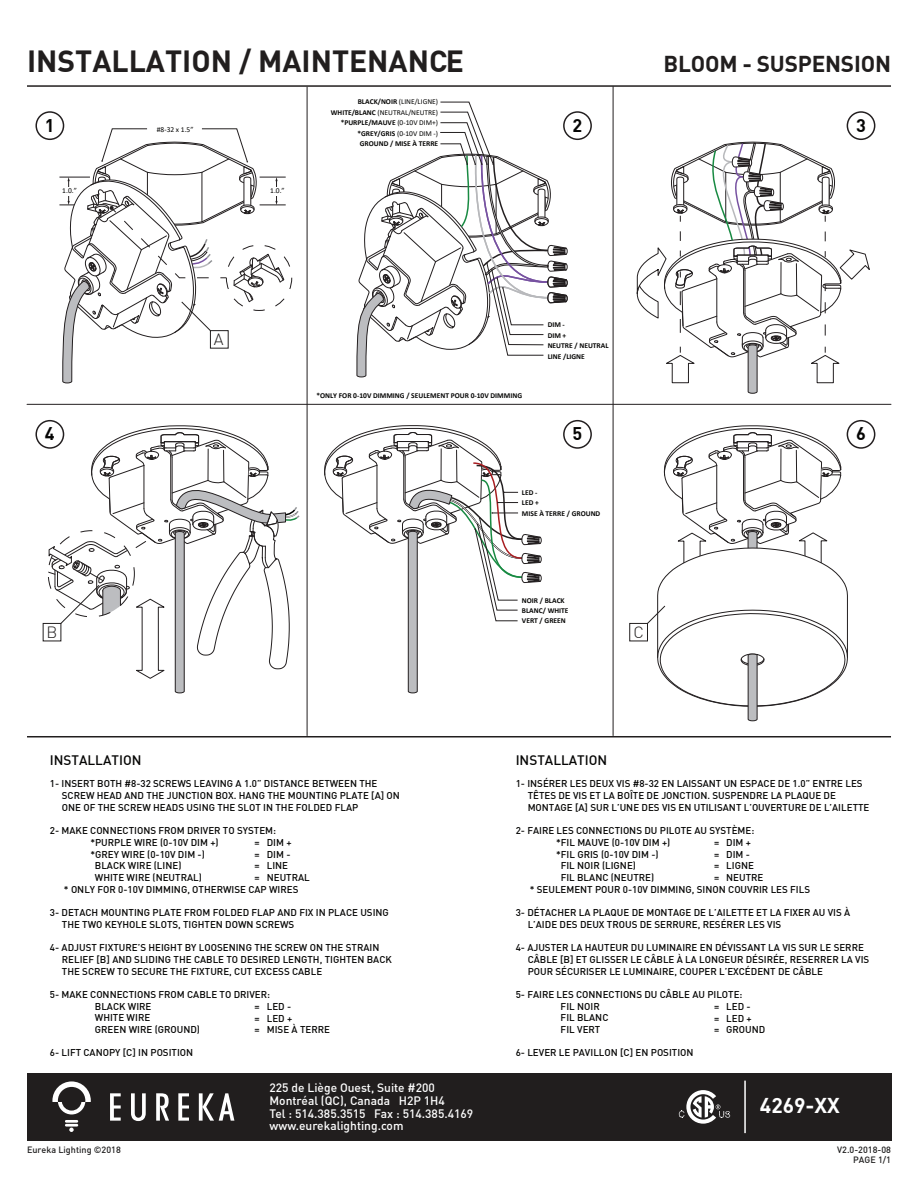
<style>
.page{position:relative;width:918px;height:1188px;background:#fff}
.page>*{position:absolute;margin:0;border:0;box-sizing:border-box;transform-origin:0 0}
.t1{font:700 30px "DIN";color:#211e1e}
.t2{font:700 22.5px "DIN";letter-spacing:-.01em;color:#211e1e}
.t3{font:700 21px "DIN";color:#fff}
.t4{font:700 18px "DIN";color:#050504}
.t5{font:300 16.05px "DIN";color:#211e1e}
.t6{font:500 13.5px "DIN";color:#050504}
.t7{font:500 12px/12.8px "DIN";color:#fff}
.t8{font:500 9.75px/11.7px "DIN";color:#050504}
.t9{font:500 9px/10.8px "DIN";letter-spacing:.005em;color:#1e1d1d;text-align:right}
.t10{font:700 7.5px/10.5px "Calibri";color:#050504}
.t11{font:7.5px "Calibri";color:#050504}
.s1{font-weight:400}
</style>
<div class="page">
<hr style="left:27px;top:85px;width:864px;height:2px;background:#211e1e">
<div style="left:27px;top:1073px;width:864px;height:68px;background:#211e1e"></div>
<svg style="left:110px;top:1093px;width:11px;height:28px"></svg>
<svg style="left:178px;top:1093px;width:11px;height:28px"></svg>
<svg style="left:156px;top:1093px;width:13px;height:28px"></svg>
<svg style="left:131px;top:1093px;width:15px;height:28px"></svg>
<svg style="left:199px;top:1093px;width:35px;height:28px"></svg>
<svg style="left:52px;top:1081px;width:39px;height:33px"></svg>
<svg style="left:65px;top:1120px;width:13px;height:12px"></svg>
<hr style="left:744px;top:1081px;width:2px;height:52px;background:#fff">
<svg style="left:679px;top:1090px;width:51px;height:34px"></svg>
<hr style="left:27px;top:736px;width:864px;height:1px;background:#211e1e">
<hr style="left:307px;top:87px;width:1px;height:649px;background:#231f20">
<hr style="left:613px;top:87px;width:1px;height:649px;background:#231f20">
<hr style="left:27px;top:404px;width:864px;height:1px;background:#231f20">
<div style="left:630px;top:623px;width:18px;height:18px;border:1px solid #211e1e"></div>
<svg style="left:35px;top:111px;width:251px;height:273px"></svg>
<svg style="left:563px;top:420px;width:29px;height:29px"></svg>
<svg style="left:647px;top:420px;width:228px;height:302px"></svg>
<svg style="left:356px;top:102px;width:236px;height:276px"></svg>
<svg style="left:35px;top:420px;width:507px;height:274px"></svg>
<svg style="left:637px;top:111px;width:238px;height:283px"></svg>
<h1 class="t1" style="left:27px;top:41px;width:439px">INSTALLATION / MAINTENANCE</h1>
<h3 class="t4" style="left:45px;top:113px;width:11px">1</h3>
<p class="t11" style="left:157px;top:124px;width:38px">#8-32 x 1.5”</p>
<p class="t11" style="left:62px;top:186px;width:16px">1.0.”</p>
<p class="t11" style="left:270px;top:186px;width:16px">1.0.”</p>
<p class="t10" style="left:331px;top:97px;width:109px;text-align:right">BLACK/NOIR <span class="s1">(LINE/LIGNE)<br></span>WHITE/BLANC <span class="s1">(NEUTRAL/NEUTRE) </span>*PURPLE/MAUVE <span class="s1">(0-10V DIM+) </span>*GREY/GRIS <span class="s1">(0-10V DIM -)<br></span>GROUND / MISE À TERRE</p>
<h3 class="t4" style="left:573px;top:113px;width:11px">2</h3>
<h2 class="t2" style="left:663px;top:49px;width:229px">BLOOM - SUSPENSION</h2>
<h3 class="t4" style="left:856px;top:113px;width:11px">3</h3>
<h3 class="t4" style="left:45px;top:422px;width:11px">4</h3>
<h3 class="t5" style="left:214px;top:329px;width:11px">A</h3>
<p class="t10" style="left:316px;top:390px;width:207px">*ONLY FOR 0-10V DIMMING / SEULEMENT POUR 0-10V DIMMING</p>
<p class="t10" style="left:548px;top:319px;width:62px">DIM -<br>DIM +<br>NEUTRE / NEUTRAL<br>LINE /LIGNE</p>
<h3 class="t4" style="left:573px;top:422px;width:11px">5</h3>
<p class="t10" style="left:522px;top:487px;width:80px">LED -<br>LED +<br>MISE À TERRE / GROUND</p>
<p class="t10" style="left:522px;top:595px;width:48px">NOIR / BLACK<br>BLANC/ WHITE<br>VERT / GREEN</p>
<h3 class="t5" style="left:47px;top:622px;width:12px">B</h3>
<h3 class="t5" style="left:633px;top:622px;width:12px">C</h3>
<h3 class="t4" style="left:856px;top:422px;width:11px">6</h3>
<h3 class="t6" style="left:50px;top:751px;width:93px">INSTALLATION</h3>
<p class="t8" style="left:62px;top:778px;width:340px;text-indent:-12px">1- INSERT BOTH #8-32 SCREWS LEAVING A 1.0” DISTANCE BETWEEN THE<br>SCREW HEAD AND THE JUNCTION BOX. HANG THE MOUNTING PLATE [A] ON<br>ONE OF THE SCREW HEADS USING THE SLOT IN THE FOLDED FLAP</p>
<p class="t8" style="left:50px;top:824px;width:228px">2- MAKE CONNECTIONS FROM DRIVER TO SYSTEM:</p>
<p class="t8" style="left:90px;top:836px;width:130px">*PURPLE WIRE (0-10V DIM +)</p>
<p class="t8" style="left:90px;top:848px;width:116px">*GREY WIRE (0-10V DIM -)</p>
<p class="t8" style="left:95px;top:860px;width:88px">BLACK WIRE (LINE)</p>
<p class="t8" style="left:95px;top:871px;width:108px">WHITE WIRE (NEUTRAL)</p>
<p class="t8" style="left:64px;top:883px;width:236px">* ONLY FOR 0-10V DIMMING, OTHERWISE CAP WIRES</p>
<p class="t8" style="left:62px;top:906px;width:329px;text-indent:-12px">3- DETACH MOUNTING PLATE FROM FOLDED FLAP AND FIX IN PLACE USING<br>THE TWO KEYHOLE SLOTS, TIGHTEN DOWN SCREWS</p>
<p class="t8" style="left:62px;top:941px;width:332px;text-indent:-12px">4- ADJUST FIXTURE’S HEIGHT BY LOOSENING THE SCREW ON THE STRAIN<br>RELIEF [B] AND SLIDING THE CABLE TO DESIRED LENGTH, TIGHTEN BACK<br>THE SCREW TO SECURE THE FIXTURE, CUT EXCESS CABLE</p>
<p class="t8" style="left:95px;top:988px;width:177px;text-indent:-45px">5- MAKE CONNECTIONS FROM CABLE TO DRIVER:<br>BLACK WIRE<br>WHITE WIRE<br>GREEN WIRE (GROUND)</p>
<p class="t8" style="left:50px;top:1047px;width:145px">6- LIFT CANOPY [C] IN POSITION</p>
<p class="t8" style="left:255px;top:836px;width:57px">= DIM +<br>= DIM -<br>= LINE<br>= NEUTRAL</p>
<p class="t8" style="left:255px;top:1000px;width:77px">= LED -<br>= LED +<br>= MISE À TERRE</p>
<p class="t9" style="left:27px;top:1144px;width:95px">Eureka Lighting ©2018</p>
<p class="t7" style="left:270px;top:1081px;width:205px">225 de Liège Ouest, Suite #200<br>Montréal (QC), Canada H2P 1H4<br>Tel : 514.385.3515 Fax : 514.385.4169 www.eurekalighting.com</p>
<h3 class="t6" style="left:516px;top:751px;width:93px">INSTALLATION</h3>
<p class="t8" style="left:528px;top:778px;width:343px;text-indent:-12px">1- INSÉRER LES DEUX VIS #8-32 EN LAISSANT UN ESPACE DE 1.0” ENTRE LES<br>TÊTES DE VIS ET LA BOÎTE DE JONCTION. SUSPENDRE LA PLAQUE DE<br>MONTAGE [A] SUR L’UNE DES VIS EN UTILISANT L’OUVERTURE DE L’AILETTE</p>
<p class="t8" style="left:516px;top:824px;width:240px">2- FAIRE LES CONNECTIONS DU PILOTE AU SYSTÈME:</p>
<p class="t8" style="left:556px;top:836px;width:116px">*FIL MAUVE (0-10V DIM +)</p>
<p class="t8" style="left:556px;top:848px;width:104px">*FIL GRIS (0-10V DIM -)</p>
<p class="t8" style="left:561px;top:860px;width:77px">FIL NOIR (LIGNE)</p>
<p class="t8" style="left:561px;top:871px;width:95px">FIL BLANC (NEUTRE)</p>
<p class="t8" style="left:530px;top:883px;width:282px">* SEULEMENT POUR 0-10V DIMMING, SINON COUVRIR LES FILS</p>
<p class="t8" style="left:528px;top:906px;width:324px;text-indent:-12px">3- DÉTACHER LA PLAQUE DE MONTAGE DE L’AILETTE ET LA FIXER AU VIS À<br>L’AIDE DES DEUX TROUS DE SERRURE, RESÉRER LES VIS</p>
<p class="t8" style="left:528px;top:941px;width:343px;text-indent:-12px">4- AJUSTER LA HAUTEUR DU LUMINAIRE EN DÉVISSANT LA VIS SUR LE SERRE<br>CÂBLE [B] ET GLISSER LE CÂBLE À LA LONGEUR DÉSIRÉE, RESERRER LA VIS<br>POUR SÉCURISER LE LUMINAIRE, COUPER L’EXCÉDENT DE CÂBLE</p>
<p class="t8" style="left:561px;top:988px;width:183px;text-indent:-45px">5- FAIRE LES CONNECTIONS DU CÂBLE AU PILOTE:<br>FIL NOIR<br>FIL BLANC<br>FIL VERT</p>
<p class="t8" style="left:516px;top:1047px;width:179px">6- LEVER LE PAVILLON [C] EN POSITION</p>
<p class="t8" style="left:714px;top:836px;width:51px">= DIM +<br>= DIM -<br>= LIGNE<br>= NEUTRE</p>
<p class="t8" style="left:714px;top:1000px;width:53px">= LED -<br>= LED +<br>= GROUND</p>
<h3 class="t3" style="left:760px;top:1092px;width:81px">4269-XX</h3>
<p class="t9" style="left:837px;top:1144px;width:55px">V2.0-2018-08<br>PAGE 1/1</p>
</div>
